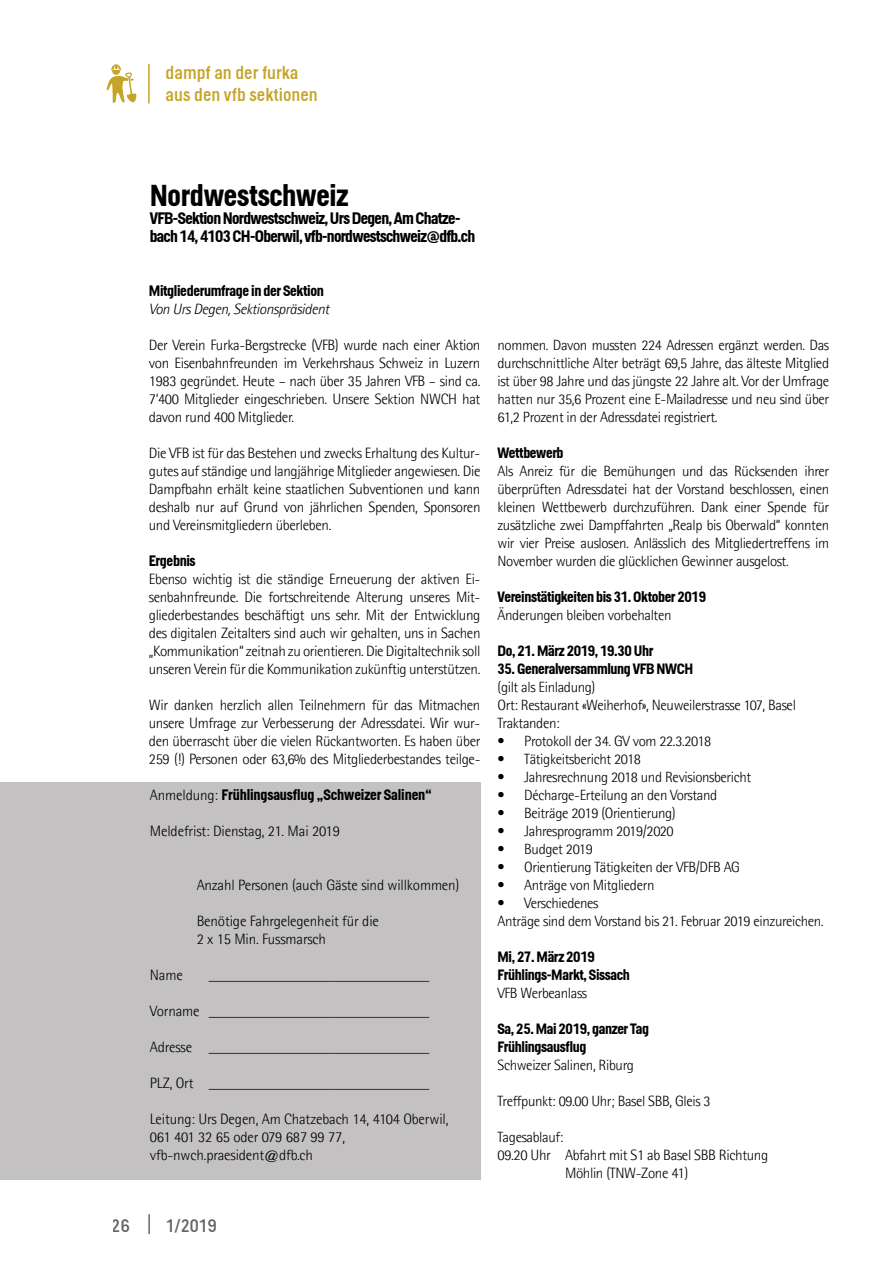
<style>
.page{position:relative;width:893px;height:1263px;background:#fff}
.page>*{position:absolute;margin:0;border:0;box-sizing:border-box;transform-origin:0 0}
.t1{font:700 30px "Helsinki";letter-spacing:-.01em;color:#000}
.t2{font:18px/21.6px "Helsinki";color:#c5a428}
.t3{font:18px "Helsinki";color:#000}
.t4{font:700 16.5px/18px "Helsinki";letter-spacing:-.04em;color:#000}
.t5{font:300 15px/18px "Agfa Rotis Semisans";letter-spacing:-.025em;color:#000;text-align:justify}
.t6{font:700 15px "Helsinki";letter-spacing:-.025em;color:#000}
.t7{font:italic 300 15px "Agfa Rotis Semisans";letter-spacing:-.025em;color:#000}
.t8{font:300 14.85px/18px "Agfa Rotis Semisans";letter-spacing:-.025em;color:#000;text-align:justify}
.t9{font:700 14.85px/18px "Helsinki";letter-spacing:-.025em;color:#000}
.s1{font-family:"Agfa Rotis Semisans";font-weight:300}
</style>
<div class="page">
<hr style="left:148px;top:1214px;width:2px;height:20px;background:#000">
<hr style="left:148px;top:64px;width:2px;height:40px;background:#c5a428">
<svg style="left:106px;top:64px;width:31px;height:39px"></svg>
<div style="left:0;top:782px;width:480px;height:397px;background:#c3c1c1"></div>
<p class="t2" style="left:166px;top:61px;width:154px">dampf an der furka aus den vfb sektionen</p>
<h1 class="t1" style="left:150px;top:177px;width:200px">Nordwestschweiz</h1>
<p class="t4" style="left:150px;top:209px;width:327px">VFB-Sektion Nordwestschweiz, Urs Degen, Am Chatze&shy;bach 14, 4103 CH-Oberwil, vfb-nordwestschweiz@dfb.ch</p>
<p class="t6" style="left:149px;top:282px;width:177px">Mitgliederumfrage in der Sektion</p>
<p class="t7" style="left:149px;top:300px;width:182px">Von Urs Degen, Sektionspräsident</p>
<p class="t5" style="left:149px;top:336px;width:333px">Der Verein Furka-Bergstrecke (VFB) wurde nach einer Aktion von Eisenbahnfreunden im Verkehrshaus Schweiz in Luzern 1983 gegründet. Heute – nach über 35 Jahren VFB – sind ca.<br>7‘400 Mitglieder eingeschrieben. Unsere Sektion NWCH hat davon rund 400 Mitglieder.</p>
<p class="t5" style="left:149px;top:444px;width:333px">Die VFB ist für das Bestehen und zwecks Erhaltung des Kultur&shy;gutes auf ständige und langjährige Mitglieder angewiesen. Die Dampfbahn erhält keine staatlichen Subventionen und kann deshalb nur auf Grund von jährlichen Spenden, Sponsoren und Vereinsmitgliedern überleben.</p>
<p class="t6" style="left:149px;top:552px;width:48px">Ergebnis</p>
<p class="t5" style="left:149px;top:570px;width:333px">Ebenso wichtig ist die ständige Erneuerung der aktiven Ei&shy;senbahnfreunde. Die fortschreitende Alterung unseres Mit&shy;gliederbestandes beschäftigt uns sehr. Mit der Entwicklung des digitalen Zeitalters sind auch wir gehalten, uns in Sachen „Kommunikation“ zeitnah zu orientieren. Die Digitaltechnik soll unseren Verein für die Kommunikation zukünftig unterstützen.</p>
<p class="t5" style="left:149px;top:696px;width:333px">Wir danken herzlich allen Teilnehmern für das Mitmachen unsere Umfrage zur Verbesserung der Adressdatei. Wir wur&shy;den überrascht über die vielen Rückantworten. Es haben über 259 (!) Personen oder 63,6% des Mitgliederbestandes teilge-</p>
<p class="t6" style="left:150px;top:786px;width:284px"><span class="s1">Anmeldung:</span> Frühlingsausflug „Schweizer Salinen“</p>
<p class="t5" style="left:150px;top:822px;width:192px">Meldefrist: Dienstag, 21. Mai 2019</p>
<p class="t5" style="left:197px;top:876px;width:264px">Anzahl Personen (auch Gäste sind willkommen)</p>
<p class="t5" style="left:197px;top:912px;width:184px">Benötige Fahrgelegenheit für die<br>2 x 15 Min. Fussmarsch</p>
<p class="t5" style="left:150px;top:966px;width:34px">Name</p>
<p class="t5" style="left:209px;top:966px;width:222px">______________________________</p>
<p class="t5" style="left:150px;top:1002px;width:281px">Vorname ______________________________</p>
<p class="t5" style="left:150px;top:1038px;width:281px">Adresse ______________________________</p>
<p class="t5" style="left:150px;top:1074px;width:281px">PLZ, Ort ______________________________</p>
<p class="t5" style="left:150px;top:1110px;width:300px;text-align:left">Leitung: Urs Degen, Am Chatzebach 14, 4104 Oberwil,<br>061 401 32 65 oder 079 687 99 77, vfb-nwch.praesident@dfb.ch</p>
<p class="t3" style="left:112px;top:1215px;width:19px">26</p>
<p class="t3" style="left:165px;top:1215px;width:53px">1/2019</p>
<p class="t8" style="left:497px;top:336px;width:333px">nommen. Davon mussten 224 Adressen ergänzt werden. Das durchschnittliche Alter beträgt 69,5 Jahre, das älteste Mitglied ist über 98 Jahre und das jüngste 22 Jahre alt. Vor der Umfrage hatten nur 35,6 Prozent eine E-Mailadresse und neu sind über 61,2 Prozent in der Adressdatei registriert.</p>
<p class="t9" style="left:497px;top:443px;width:68px">Wettbewerb</p>
<p class="t8" style="left:497px;top:462px;width:333px">Als Anreiz für die Bemühungen und das Rücksenden ihrer überprüften Adressdatei hat der Vorstand beschlossen, einen kleinen Wettbewerb durchzuführen. Dank einer Spende für zusätzliche zwei Dampffahrten „Realp bis Oberwald“ konnten wir vier Preise auslosen. Anlässlich des Mitgliedertreffens im November wurden die glücklichen Gewinner ausgelost.</p>
<p class="t9" style="left:497px;top:587px;width:210px">Vereinstätigkeiten bis 31. Oktober 2019</p>
<p class="t8" style="left:497px;top:606px;width:175px">Änderungen bleiben vorbehalten</p>
<p class="t9" style="left:497px;top:641px;width:157px">Do, 21. März 2019, 19.30 Uhr</p>
<p class="t9" style="left:497px;top:659px;width:197px">35. Generalversammlung VFB NWCH</p>
<p class="t8" style="left:497px;top:678px;width:300px;text-align:left">(gilt als Einladung)<br>Ort: Restaurant «Weiherhof», Neuweilerstrasse 107, Basel<br>Traktanden:</p>
<p class="t8" style="left:497px;top:732px;width:215px">• Protokoll der 34. GV vom 22.3.2018</p>
<p class="t8" style="left:497px;top:750px;width:145px">• Tätigkeitsbericht 2018</p>
<p class="t8" style="left:497px;top:768px;width:255px">• Jahresrechnung 2018 und Revisionsbericht</p>
<p class="t8" style="left:497px;top:786px;width:221px">• Décharge-Erteilung an den Vorstand</p>
<p class="t8" style="left:497px;top:804px;width:180px">• Beiträge 2019 (Orientierung)</p>
<p class="t8" style="left:497px;top:822px;width:178px">• Jahresprogramm 2019/2020</p>
<p class="t8" style="left:497px;top:840px;width:97px">• Budget 2019</p>
<p class="t8" style="left:497px;top:858px;width:244px">• Orientierung Tätigkeiten der VFB/DFB AG</p>
<p class="t8" style="left:497px;top:876px;width:158px">• Anträge von Mitgliedern</p>
<p class="t8" style="left:497px;top:894px;width:328px">• Verschiedenes<br>Anträge sind dem Vorstand bis 21. Februar 2019 einzureichen.</p>
<p class="t9" style="left:497px;top:947px;width:134px">Mi, 27. März 2019<br>Frühlings-Markt, Sissach</p>
<p class="t8" style="left:497px;top:984px;width:91px">VFB Werbeanlass</p>
<p class="t9" style="left:497px;top:1019px;width:153px">Sa, 25. Mai 2019, ganzer Tag<br>Frühlingsausflug</p>
<p class="t8" style="left:497px;top:1056px;width:138px">Schweizer Salinen, Riburg</p>
<p class="t8" style="left:497px;top:1092px;width:215px">Treffpunkt: 09.00 Uhr; Basel SBB, Gleis 3</p>
<p class="t8" style="left:497px;top:1128px;width:67px">Tagesablauf:</p>
<p class="t5" style="left:565px;top:1146px;width:205px;text-indent:-68px">09.20 Uhr Abfahrt mit S1 ab Basel SBB Richtung<br>Möhlin (TNW-Zone 41)</p>
</div>
